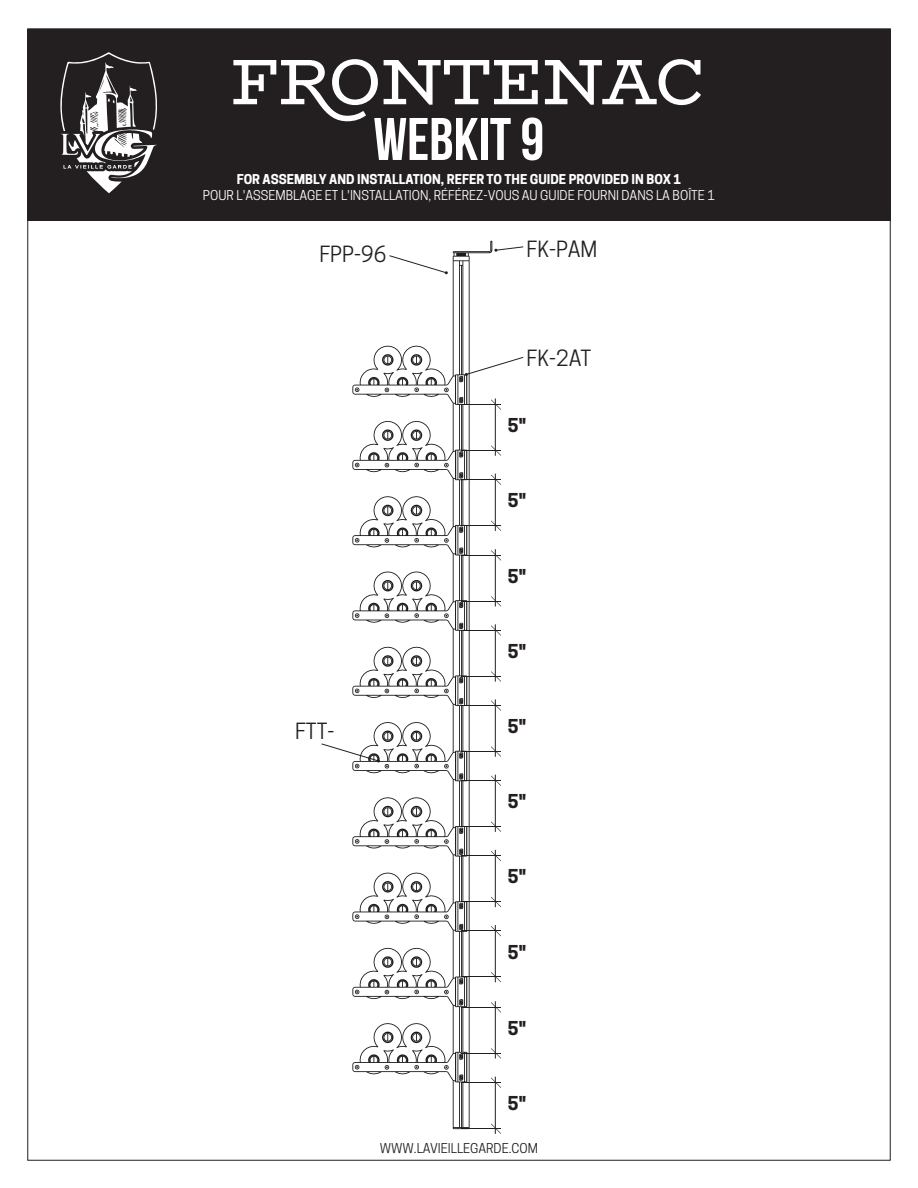
<style>
.page{position:relative;width:918px;height:1188px;background:#fff}
.page>*{position:absolute;margin:0;border:0;box-sizing:border-box;transform-origin:0 0}
.t1{font:64.5px "Bio Rhyme";color:#fff}
.t2{font:60px "Bebas Neue";color:#fff}
.t3{font:21px "Cooper Hewitt";color:#231f20}
.t4{font:700 18px "Cooper Hewitt";color:#231f20}
.t5{font:12.75px "Cooper Hewitt";color:#fff}
.t6{font:700 12.75px "Cooper Hewitt";color:#fff}
.t7{font:12.75px "Cooper Hewitt";color:#231f20}
</style>
<div class="page">
<div style="left:27px;top:29px;width:864px;height:191px;background:#231f20"></div>
<svg style="left:60px;top:52px;width:98px;height:141px"></svg>
<svg style="left:492px;top:1078px;width:9px;height:10px"></svg>
<hr style="left:461px;top:1082px;width:35px;height:1px;background:#231f20">
<svg style="left:492px;top:1002px;width:9px;height:11px"></svg>
<hr style="left:461px;top:1007px;width:35px;height:1px;background:#231f20">
<svg style="left:492px;top:926px;width:9px;height:10px"></svg>
<hr style="left:461px;top:931px;width:35px;height:1px;background:#231f20">
<svg style="left:492px;top:776px;width:9px;height:10px"></svg>
<hr style="left:461px;top:780px;width:35px;height:1px;background:#231f20">
<svg style="left:492px;top:625px;width:9px;height:11px"></svg>
<hr style="left:461px;top:630px;width:35px;height:1px;background:#231f20">
<svg style="left:492px;top:475px;width:9px;height:10px"></svg>
<hr style="left:461px;top:479px;width:35px;height:1px;background:#231f20">
<svg style="left:492px;top:851px;width:9px;height:10px"></svg>
<hr style="left:461px;top:855px;width:35px;height:1px;background:#231f20">
<svg style="left:492px;top:701px;width:9px;height:10px"></svg>
<hr style="left:461px;top:705px;width:35px;height:1px;background:#231f20">
<svg style="left:492px;top:550px;width:9px;height:11px"></svg>
<hr style="left:461px;top:555px;width:35px;height:1px;background:#231f20">
<svg style="left:492px;top:400px;width:9px;height:10px"></svg>
<hr style="left:461px;top:404px;width:35px;height:1px;background:#231f20">
<svg style="left:492px;top:1124px;width:9px;height:10px"></svg>
<hr style="left:461px;top:1128px;width:35px;height:1px;background:#231f20">
<svg style="left:492px;top:1048px;width:9px;height:11px"></svg>
<hr style="left:461px;top:1053px;width:35px;height:1px;background:#231f20">
<svg style="left:492px;top:972px;width:9px;height:10px"></svg>
<hr style="left:461px;top:977px;width:35px;height:1px;background:#231f20">
<svg style="left:492px;top:822px;width:9px;height:10px"></svg>
<hr style="left:461px;top:826px;width:35px;height:1px;background:#231f20">
<svg style="left:492px;top:671px;width:9px;height:11px"></svg>
<hr style="left:461px;top:676px;width:35px;height:1px;background:#231f20">
<svg style="left:492px;top:521px;width:9px;height:10px"></svg>
<hr style="left:461px;top:525px;width:35px;height:1px;background:#231f20">
<svg style="left:492px;top:897px;width:9px;height:10px"></svg>
<hr style="left:461px;top:901px;width:35px;height:1px;background:#231f20">
<svg style="left:492px;top:746px;width:9px;height:11px"></svg>
<hr style="left:461px;top:751px;width:35px;height:1px;background:#231f20">
<svg style="left:492px;top:596px;width:9px;height:10px"></svg>
<hr style="left:461px;top:601px;width:35px;height:1px;background:#231f20">
<svg style="left:492px;top:446px;width:9px;height:10px"></svg>
<hr style="left:461px;top:450px;width:35px;height:1px;background:#231f20">
<hr style="left:495px;top:1077px;width:1px;height:57px;background:#231f20">
<hr style="left:495px;top:1001px;width:1px;height:58px;background:#231f20">
<hr style="left:495px;top:925px;width:1px;height:57px;background:#231f20">
<hr style="left:495px;top:775px;width:1px;height:57px;background:#231f20">
<hr style="left:495px;top:624px;width:1px;height:58px;background:#231f20">
<hr style="left:495px;top:474px;width:1px;height:57px;background:#231f20">
<hr style="left:495px;top:850px;width:1px;height:57px;background:#231f20">
<hr style="left:495px;top:699px;width:1px;height:58px;background:#231f20">
<hr style="left:495px;top:549px;width:1px;height:57px;background:#231f20">
<hr style="left:495px;top:398px;width:1px;height:58px;background:#231f20">
<svg style="left:494px;top:246px;width:30px;height:6px"></svg>
<svg style="left:321px;top:743px;width:31px;height:11px"></svg>
<svg style="left:492px;top:357px;width:32px;height:11px"></svg>
<svg style="left:352px;top:241px;width:140px;height:888px"></svg>
<svg style="left:443px;top:613px;width:6px;height:5px"></svg>
<p class="t1" style="left:231px;top:32px;width:475px">FRONTENAC</p>
<p class="t2" style="left:373px;top:106px;width:172px">WEBKIT 9</p>
<p class="t6" style="left:237px;top:171px;width:446px">FOR ASSEMBLY AND INSTALLATION, REFER TO THE GUIDE PROVIDED IN BOX 1</p>
<p class="t5" style="left:203px;top:188px;width:514px">POUR L'ASSEMBLAGE ET L'INSTALLATION, RÉFÉREZ-VOUS AU GUIDE FOURNI DANS LA BOÎTE 1</p>
<p class="t3" style="left:319px;top:242px;width:68px">FPP-96</p>
<p class="t3" style="left:527px;top:236px;width:72px">FK-PAM</p>
<p class="t3" style="left:527px;top:346px;width:66px">FK-2AT</p>
<p class="t4" style="left:508px;top:415px;width:20px">5"</p>
<p class="t4" style="left:508px;top:490px;width:20px">5"</p>
<p class="t4" style="left:508px;top:565px;width:20px">5"</p>
<p class="t3" style="left:295px;top:719px;width:41px">FTT-</p>
<p class="t4" style="left:508px;top:641px;width:20px">5"</p>
<p class="t4" style="left:508px;top:716px;width:20px">5"</p>
<p class="t4" style="left:508px;top:791px;width:20px">5"</p>
<p class="t4" style="left:508px;top:866px;width:20px">5"</p>
<p class="t4" style="left:508px;top:941px;width:20px">5"</p>
<p class="t4" style="left:508px;top:1017px;width:20px">5"</p>
<p class="t4" style="left:508px;top:1093px;width:20px">5"</p>
<p class="t7" style="left:380px;top:1141px;width:160px">WWW.LAVIEILLEGARDE.COM</p>
</div>
